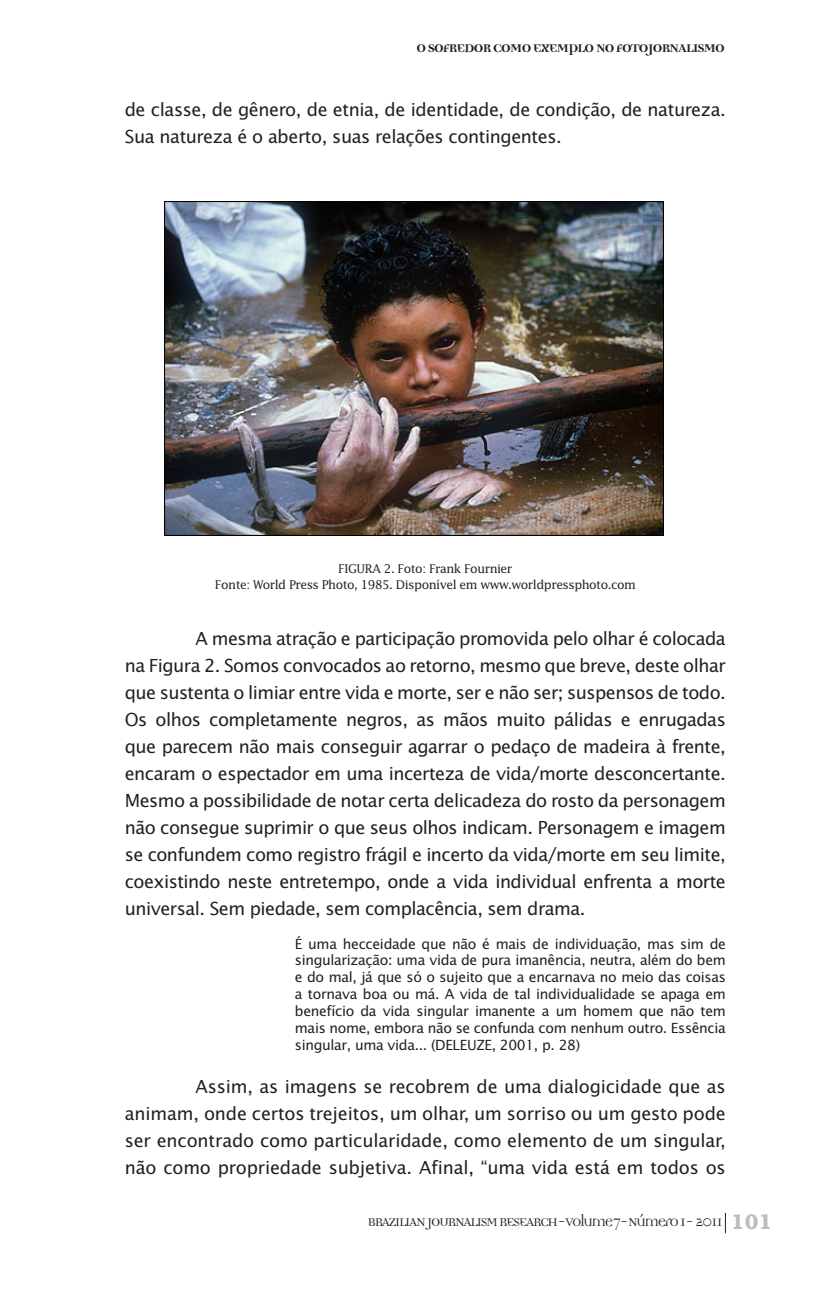
<style>
.page{position:relative;width:828px;height:1293px;background:#fff}
.page>*{position:absolute;margin:0;border:0;box-sizing:border-box;transform-origin:0 0}
.bjr_Texto{font:18px/27px "Lucida Sans";letter-spacing:-.025em;color:#231f20;text-align:justify}
.t1{font:18px "Democratica";letter-spacing:-.1em;color:#231f20}
.t2{font:700 18px "Democratica";letter-spacing:-.075em;color:#231f20}
.Citação{font:14px/16.8px "Lucida Sans";letter-spacing:-.025em;color:#231f20;text-align:justify}
.Legenda{font:12px "Lucida";letter-spacing:-.04em;color:#231f20}
.s1{font-family:"Lucida";font-weight:700;font-size:20px;color:#bcbdc0}
</style>
<div class="page">
<svg style="left:725px;top:1213px;width:1px;height:20px"></svg>
<img style="left:165px;top:202px;width:498px;height:333px">
<p class="t2" style="left:416px;top:39px;width:310px">O SOFREDOR COMO EXEMPLO NO FOTOJORNALISMO</p>
<p class="bjr_Texto" style="left:125px;top:96px;width:602px">de classe, de gênero, de etnia, de identidade, de condição, de natureza.<br>Sua natureza é o aberto, suas relações contingentes.</p>
<p class="Legenda" style="left:338px;top:561px;width:175px">FIGURA 2. Foto: Frank Fournier</p>
<p class="Legenda" style="left:215px;top:577px;width:422px">Fonte: World Press Photo, 1985. Disponível em www.worldpressphoto.com</p>
<p class="bjr_Texto" style="left:125px;top:625px;width:603px;text-indent:71px">A mesma atração e participação promovida pelo olhar é colocada na Figura 2. Somos convocados ao retorno, mesmo que breve, deste olhar que sustenta o limiar entre vida e morte, ser e não ser; suspensos de todo.<br>Os olhos completamente negros, as mãos muito pálidas e enrugadas que parecem não mais conseguir agarrar o pedaço de madeira à frente, encaram o espectador em uma incerteza de vida/morte desconcertante.<br>Mesmo a possibilidade de notar certa delicadeza do rosto da personagem não consegue suprimir o que seus olhos indicam. Personagem e imagem se confundem como registro frágil e incerto da vida/morte em seu limite, coexistindo neste entretempo, onde a vida individual enfrenta a morte universal. Sem piedade, sem complacência, sem drama.</p>
<p class="Citação" style="left:295px;top:935px;width:432px">É uma hecceidade que não é mais de individuação, mas sim de singularização: uma vida de pura imanência, neutra, além do bem e do mal, já que só o sujeito que a encarnava no meio das coisas a tornava boa ou má. A vida de tal individualidade se apaga em benefício da vida singular imanente a um homem que não tem mais nome, embora não se confunda com nenhum outro. Essência singular, uma vida... (DELEUZE, 2001, p. 28)</p>
<p class="bjr_Texto" style="left:125px;top:1073px;width:602px;text-indent:71px">Assim, as imagens se recobrem de uma dialogicidade que as animam, onde certos trejeitos, um olhar, um sorriso ou um gesto pode ser encontrado como particularidade, como elemento de um singular, não como propriedade subjetiva. Afinal, “uma vida está em todos os</p>
<p class="t1" style="left:367px;top:1213px;width:407px">BRAZILIAN JOURNALISM RESEARCH - Volume 7 - Número 1 - 2011 <span class="s1">101</span></p>
</div>
